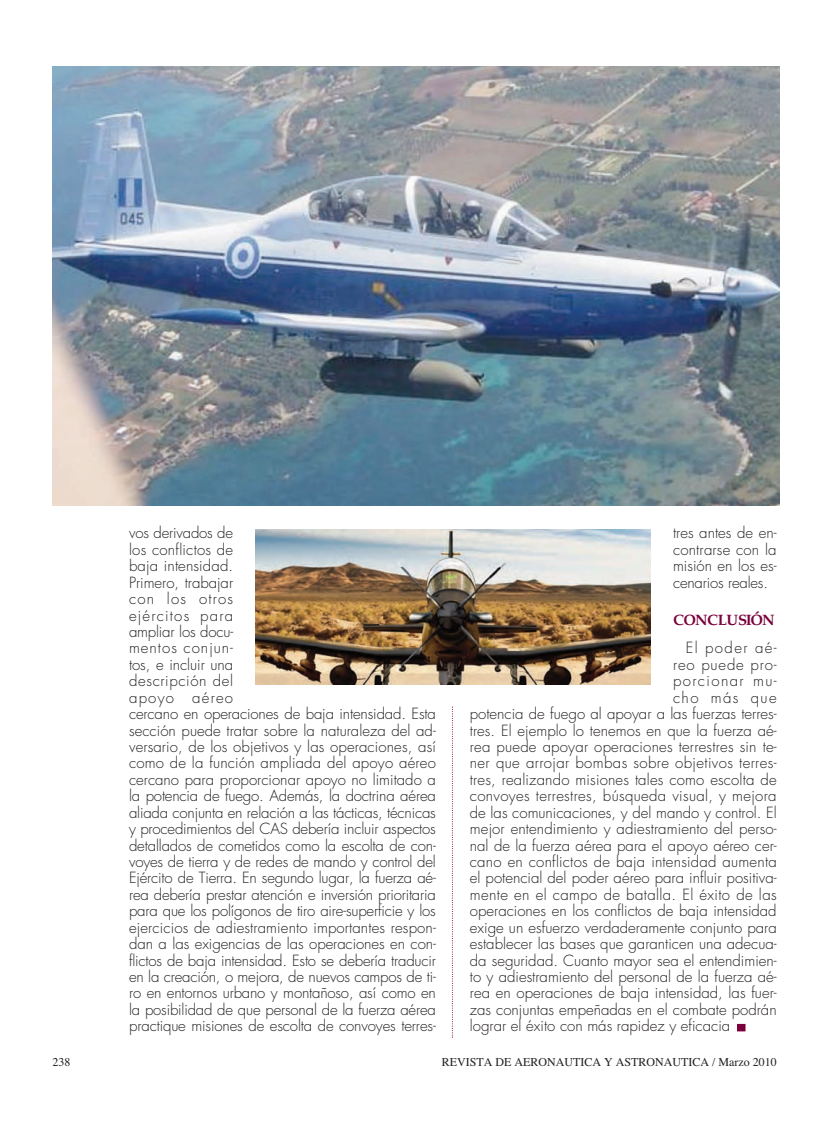
<style>
.page{position:relative;width:825px;height:1127px;background:#fff}
.page>*{position:absolute;margin:0;border:0;box-sizing:border-box;transform-origin:0 0}
.t1{font:300 15px/16.4px "Futura";color:#231f20}
.t2{font:300 15px "Futura";letter-spacing:.025em;color:#231f20}
.t3{font:300 15px "Futura";letter-spacing:.02em;color:#231f20}
.t4{font:300 15px "Futura";letter-spacing:.095em;color:#231f20}
.t5{font:700 15px/28.3px "Palatino";letter-spacing:-.03em;color:#7a003b;text-align:right}
.t6{font:300 15px "Futura";letter-spacing:.055em;color:#231f20}
.t7{font:12px "Times";color:#231f20}
.s1{font-family:"Futura";font-weight:300;color:#231f20}
</style>
<div class="page">
<svg style="left:452px;top:706px;width:1px;height:331px"></svg>
<img style="left:53px;top:66px;width:726px;height:439px">
<img style="left:256px;top:529px;width:394px;height:155px">
<div style="left:737px;top:1024px;width:8px;height:7px;background:#7a003b"></div>
<p class="t1" style="left:129px;top:526px;width:308px">vos derivados de<br>los conflictos de<br>baja intensidad.<br>Primero, trabajar<br>con los otros<br>ejércitos para<br>ampliar los docu-<br>mentos conjun-<br>tos, e incluir una<br>descripción del<br>apoyo aéreo<br>cercano en operaciones de baja intensidad. Esta sección puede tratar sobre la naturaleza del ad&shy;versario, de los objetivos y las operaciones, así como de la función ampliada del apoyo aéreo cercano para proporcionar apoyo no limitado a la potencia de fuego. Además, la doctrina aérea aliada conjunta en relación a las tácticas, técnicas y procedimientos del CAS debería incluir aspectos detallados de cometidos como la escolta de con&shy;voyes de tierra y de redes de mando y control del Ejército de Tierra. En segundo lugar, la fuerza aé&shy;rea debería prestar atención e inversión prioritaria para que los polígonos de tiro aire-superficie y los ejercicios de adiestramiento importantes respon&shy;dan a las exigencias de las operaciones en con&shy;flictos de baja intensidad. Esto se debería traducir en la creación, o mejora, de nuevos campos de ti&shy;ro en entornos urbano y montañoso, así como en la posibilidad de que personal de la fuerza aérea practique misiones de escolta de convoyes terres-</p>
<p class="t1" style="left:673px;top:526px;width:105px;text-align:justify">tres antes de en&shy;contrarse con la misión en los es&shy;cenarios reales.</p>
<p class="t5" style="left:673px;top:607px;width:105px">CONCLUSIÓN<br><span class="s1">El poder aé-</span></p>
<p class="t6" style="left:673px;top:657px;width:105px">reo puede pro-</p>
<p class="t4" style="left:673px;top:674px;width:105px">porcionar mu-</p>
<p class="t4" style="left:673px;top:690px;width:105px">cho más que</p>
<p class="t1" style="left:470px;top:707px;width:308px">potencia de fuego al apoyar a las fuerzas terres-</p>
<p class="t1" style="left:470px;top:723px;width:308px">tres. El ejemplo lo tenemos en que la fuerza aé-</p>
<p class="t1" style="left:470px;top:740px;width:308px">rea puede apoyar operaciones terrestres sin te-</p>
<p class="t2" style="left:470px;top:756px;width:308px">ner que arrojar bombas sobre objetivos terres-</p>
<p class="t1" style="left:470px;top:772px;width:308px">tres, realizando misiones tales como escolta de</p>
<p class="t3" style="left:470px;top:789px;width:308px">convoyes terrestres, búsqueda visual, y mejora</p>
<p class="t1" style="left:470px;top:805px;width:308px">de las comunicaciones, y del mando y control. El</p>
<p class="t1" style="left:470px;top:822px;width:308px">mejor entendimiento y adiestramiento del perso-</p>
<p class="t1" style="left:470px;top:838px;width:308px">nal de la fuerza aérea para el apoyo aéreo cer-</p>
<p class="t1" style="left:470px;top:855px;width:308px">cano en conflictos de baja intensidad aumenta</p>
<p class="t1" style="left:470px;top:871px;width:308px">el potencial del poder aéreo para influir positiva-</p>
<p class="t2" style="left:470px;top:887px;width:308px">mente en el campo de batalla. El éxito de las</p>
<p class="t1" style="left:470px;top:904px;width:308px">operaciones en los conflictos de baja intensidad</p>
<p class="t1" style="left:470px;top:920px;width:308px">exige un esfuerzo verdaderamente conjunto para</p>
<p class="t1" style="left:470px;top:937px;width:308px">establecer las bases que garanticen una adecua-</p>
<p class="t1" style="left:470px;top:953px;width:308px">da seguridad. Cuanto mayor sea el entendimien-</p>
<p class="t1" style="left:470px;top:969px;width:308px">to y adiestramiento del personal de la fuerza aé-</p>
<p class="t1" style="left:470px;top:986px;width:308px">rea en operaciones de baja intensidad, las fuer-</p>
<p class="t1" style="left:470px;top:1002px;width:308px">zas conjuntas empeñadas en el combate podrán</p>
<p class="t1" style="left:470px;top:1019px;width:262px">lograr el éxito con más rapidez y eficacia</p>
<p class="t7" style="left:53px;top:1058px;width:19px">238</p>
<p class="t7" style="left:442px;top:1058px;width:336px">REVISTA DE AERONAUTICA Y ASTRONAUTICA / Marzo 2010</p>
</div>
